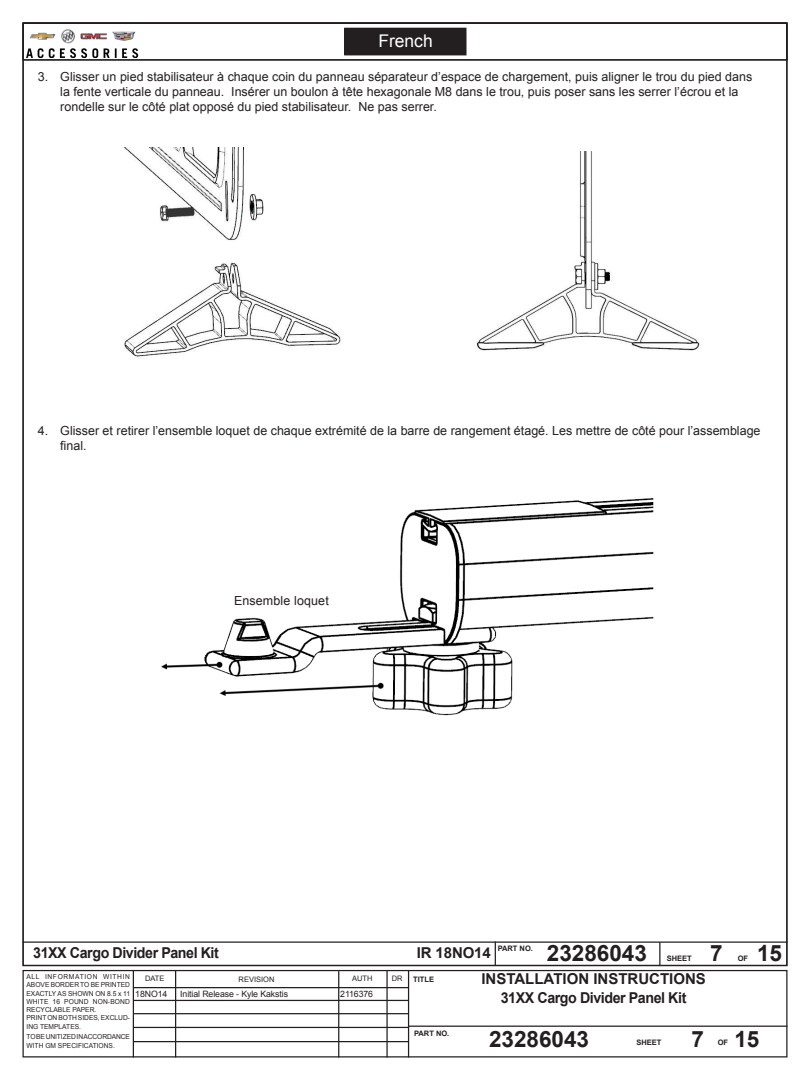
<style>
.page{position:relative;width:810px;height:1080px;background:#fff}
.page>*{position:absolute;margin:0;border:0;box-sizing:border-box;transform-origin:0 0}
.t1{font:700 22.5px "Arial";color:#231f20}
.t2{font:17.5px "Arial";color:#fff}
.t3{font:700 15px "Arial";letter-spacing:-.03em;color:#231f20;scale:.95 1}
.t4{font:700 15px "Arial";color:#231f20}
.t5{font:700 15px "Arial";letter-spacing:-.01em;color:#231f20}
.list_numbered{font:12.5px/15px "Arial";color:#231f20}
.t6{font:8.75px "Arial";letter-spacing:-.01em;color:#231f20}
.t7{font:700 7.5px "Arial";color:#231f20}
.t8{font:7.5px "Arial";color:#231f20}
.t9{font:6.88px/8.2px "Arial";color:#231f20}
.t10{font:6.88px "Arial";letter-spacing:.095em;color:#231f20}
</style>
<div class="page">
<hr style="left:22px;top:941px;width:766px;height:2px;background:#231f20">
<div style="left:22px;top:970px;width:766px;height:88px;border:1px solid #231f20"></div>
<hr style="left:134px;top:987px;width:275px;height:1px;background:#231f20">
<hr style="left:134px;top:1000px;width:275px;height:1px;background:#231f20">
<hr style="left:134px;top:1013px;width:275px;height:1px;background:#231f20">
<hr style="left:134px;top:1027px;width:275px;height:1px;background:#231f20">
<hr style="left:133px;top:1041px;width:276px;height:1px;background:#231f20">
<hr style="left:409px;top:1026px;width:379px;height:1px;background:#231f20">
<hr style="left:408px;top:971px;width:1px;height:87px;background:#231f20">
<hr style="left:386px;top:971px;width:2px;height:87px;background:#231f20">
<hr style="left:133px;top:971px;width:1px;height:87px;background:#231f20">
<hr style="left:659px;top:942px;width:2px;height:24px;background:#231f20">
<svg style="left:495px;top:941px;width:1px;height:25px"></svg>
<hr style="left:175px;top:971px;width:1px;height:87px;background:#231f20">
<hr style="left:338px;top:971px;width:1px;height:87px;background:#231f20">
<div style="left:22px;top:22px;width:766px;height:39px;border:1px solid #231f20"></div>
<img style="left:26px;top:29px;width:113px;height:28px">
<div style="left:345px;top:28px;width:121px;height:27px;background:#231f20"></div>
<img style="left:124px;top:147px;width:217px;height:212px">
<img style="left:476px;top:152px;width:224px;height:199px">
<img style="left:161px;top:498px;width:493px;height:218px">
<h2 class="t2" style="left:378px;top:30px;width:56px">French</h2>
<p class="list_numbered" style="left:60px;top:69px;width:694px;text-indent:-23px">3. Glisser un pied stabilisateur à chaque coin du panneau séparateur d’espace de chargement, puis aligner le trou du pied dans la fente verticale du panneau. Insérer un boulon à tête hexagonale M8 dans le trou, puis poser sans les serrer l’écrou et la rondelle sur le côté plat opposé du pied stabilisateur. Ne pas serrer.</p>
<p class="list_numbered" style="left:60px;top:424px;width:702px;text-indent:-23px">4. Glisser et retirer l’ensemble loquet de chaque extrémité de la barre de rangement étagé. Les mettre de côté pour l’assemblage final.</p>
<p class="list_numbered" style="left:234px;top:594px;width:96px">Ensemble loquet</p>
<p class="t7" style="left:498px;top:944px;width:37px">PART NO.</p>
<p class="t3" style="left:33px;top:942px;width:197px">31XX Cargo Divider Panel Kit</p>
<p class="t5" style="left:417px;top:942px;width:75px">IR 18NO14</p>
<h1 class="t1" style="left:547px;top:938px;width:102px">23286043</h1>
<p class="t7" style="left:667px;top:953px;width:27px">SHEET</p>
<p class="t7" style="left:738px;top:953px;width:12px">OF</p>
<h1 class="t1" style="left:710px;top:938px;width:14px">7</h1>
<h1 class="t1" style="left:757px;top:938px;width:27px">15</h1>
<p class="t10" style="left:27px;top:972px;width:105px">ALL INFORMATION WITHIN</p>
<p class="t8" style="left:145px;top:974px;width:21px">DATE</p>
<p class="t8" style="left:239px;top:975px;width:37px">REVISION</p>
<p class="t8" style="left:352px;top:974px;width:22px">AUTH</p>
<p class="t8" style="left:392px;top:974px;width:12px">DR</p>
<p class="t9" style="left:27px;top:981px;width:105px">ABOVE BORDER TO BE PRINTED<br>EXACTLY AS SHOWN ON 8.5 x 11<br>WHITE 16 POUND NON-BOND<br>RECYCLABLE PAPER.<br>PRINT ON BOTH SIDES, EXCLUD-<br>ING TEMPLATES.</p>
<p class="t9" style="left:27px;top:1033px;width:105px">TO BE UNITIZED IN ACCORDANCE<br>WITH GM SPECIFICATIONS.</p>
<p class="t6" style="left:135px;top:989px;width:34px">18NO14</p>
<p class="t6" style="left:180px;top:989px;width:109px">Initial Release - Kyle Kakstis</p>
<p class="t6" style="left:340px;top:989px;width:34px">2116376</p>
<p class="t7" style="left:413px;top:975px;width:22px">TITLE</p>
<p class="t4" style="left:481px;top:969px;width:226px">INSTALLATION INSTRUCTIONS</p>
<p class="t3" style="left:501px;top:988px;width:197px">31XX Cargo Divider Panel Kit</p>
<p class="t7" style="left:414px;top:1028px;width:37px">PART NO.</p>
<h1 class="t1" style="left:489px;top:1024px;width:102px">23286043</h1>
<h1 class="t1" style="left:692px;top:1024px;width:14px">7</h1>
<p class="t7" style="left:636px;top:1037px;width:27px">SHEET</p>
<p class="t7" style="left:718px;top:1037px;width:12px">OF</p>
<h1 class="t1" style="left:734px;top:1024px;width:27px">15</h1>
</div>
